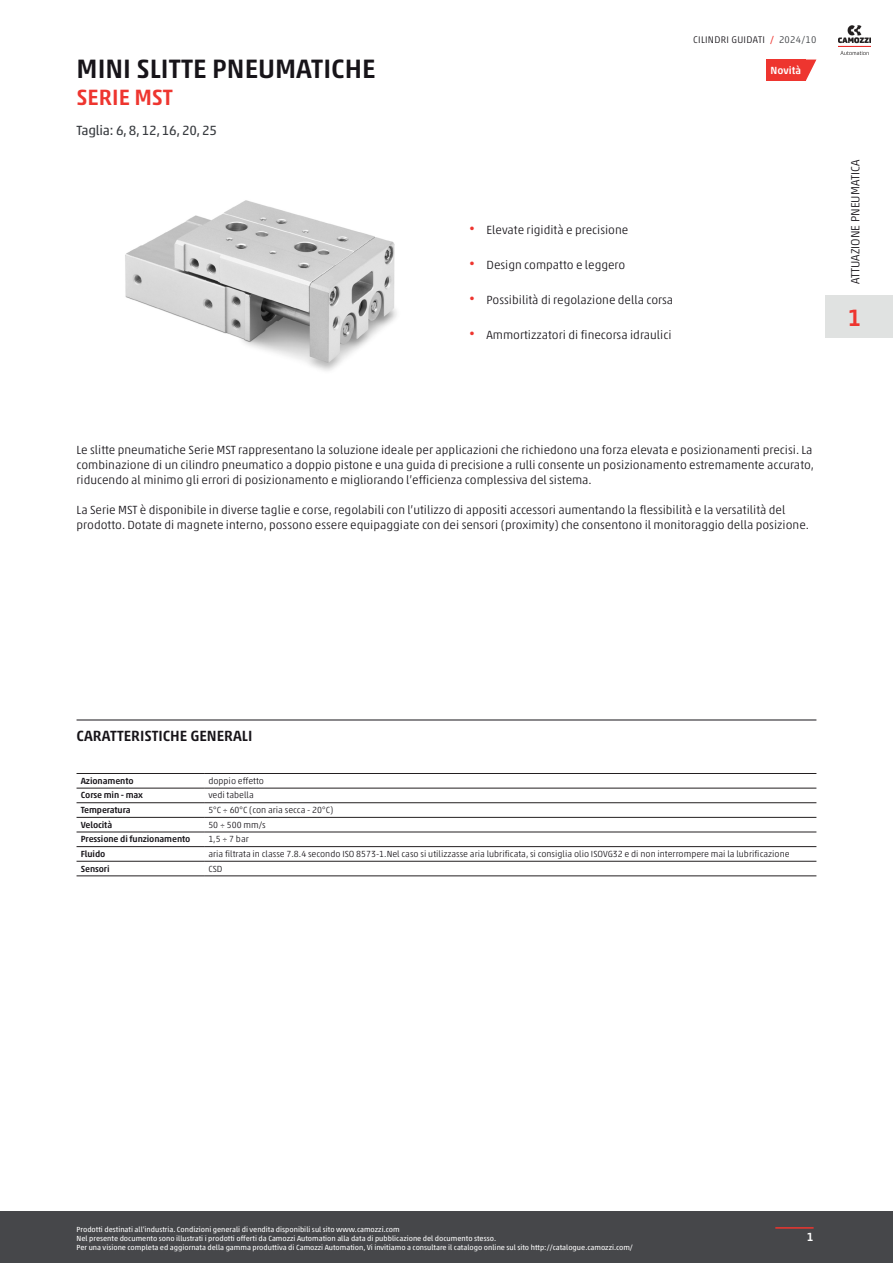
<style>
.page{position:relative;width:893px;height:1263px;background:#fff}
.page>*{position:absolute;margin:0;border:0;box-sizing:border-box;transform-origin:0 0}
.TITOLO_Home{font:500 27px "Akko W1 G";color:#171419}
.Num_catalogo_no_lingua{font:500 24px "Akko W1 G";color:#ee352f}
.SOTTOTITOLO_Home{font:500 22.5px "Akko W1 G";color:#ee352f}
.Titolo_SEZIONE{font:500 15px "Akko W1 G";color:#171419}
.INTRO_Home{font:13.5px "Akko W1 G";letter-spacing:-.02em;color:#383b3f}
.Descrizione_prodotto{font:300 12px/15px "Akko W1 G";color:#171419}
.NOME_CATALOGO{font:300 12px "Akko W1 G";color:#171419}
.t1{font:500 12px "Akko W1 G";color:#fff}
.scritta_NEW_no_lingua{font:500 10.5px "Akko W1 G";color:#fff}
.Edizione_catalogo{font:300 9.75px "Akko W1 G";letter-spacing:.025em;color:#171419}
.Testi_tabella_general_data{font:300 9px "Akko W1 G";color:#171419}
.Titoli_tabella_general_data{font:500 9px "Akko W1 G";letter-spacing:-.01em;color:#171419}
.footNotes{font:7.5px/9px "Akko W1 G";color:#fff}
.s1{font-weight:400;color:#ee352f}
.s2{color:#383b3f}
.s3{font-weight:400;font-size:10.5px;color:#ee352f}
</style>
<div class="page">
<hr style="left:77px;top:720px;width:739px;height:1px;background:#171419">
<svg style="left:77px;top:787px;width:739px;height:89px"></svg>
<hr style="left:204px;top:773px;width:612px;height:1px;background:#231f20">
<hr style="left:204px;top:788px;width:612px;height:1px;background:#231f20">
<hr style="left:204px;top:802px;width:612px;height:1px;background:#231f20">
<hr style="left:204px;top:817px;width:612px;height:1px;background:#231f20">
<hr style="left:204px;top:832px;width:612px;height:1px;background:#231f20">
<hr style="left:204px;top:846px;width:612px;height:1px;background:#231f20">
<hr style="left:204px;top:861px;width:612px;height:1px;background:#231f20">
<hr style="left:204px;top:876px;width:612px;height:1px;background:#231f20">
<hr style="left:77px;top:773px;width:127px;height:1px;background:#231f20">
<hr style="left:77px;top:788px;width:127px;height:1px;background:#231f20">
<hr style="left:77px;top:802px;width:127px;height:1px;background:#231f20">
<hr style="left:77px;top:817px;width:127px;height:1px;background:#231f20">
<hr style="left:77px;top:832px;width:127px;height:1px;background:#231f20">
<hr style="left:77px;top:846px;width:127px;height:1px;background:#231f20">
<hr style="left:77px;top:861px;width:127px;height:1px;background:#231f20">
<hr style="left:77px;top:876px;width:127px;height:1px;background:#231f20">
<img style="left:125px;top:200px;width:272px;height:171px">
<svg style="left:806px;top:60px;width:10px;height:20px"></svg>
<div style="left:766px;top:60px;width:40px;height:21px;background:#ee352f"></div>
<div style="left:0;top:1211px;width:893px;height:52px;background:#46474a"></div>
<hr style="left:775px;top:1227px;width:39px;height:1px;background:#ee352f">
<img style="left:839px;top:25px;width:32px;height:30px">
<div style="left:825px;top:295px;width:59px;height:43px;background:#e0e2e1"></div>
<div style="left:884px;top:295px;width:9px;height:43px;background:#e0e2e1"></div>
<p class="TITOLO_Home" style="left:77px;top:49px;width:300px">MINI SLITTE PNEUMATICHE</p>
<p class="SOTTOTITOLO_Home" style="left:77px;top:81px;width:98px">SERIE MST</p>
<p class="INTRO_Home" style="left:77px;top:121px;width:142px">Taglia: 6, 8, 12, 16, 20, 25</p>
<p class="Edizione_catalogo" style="left:693px;top:32px;width:125px">CILINDRI GUIDATI <span class="s1">/</span> <span class="s2">2024/10</span></p>
<p class="scritta_NEW_no_lingua" style="left:770px;top:62px;width:32px">Novità</p>
<p class="Descrizione_prodotto" style="left:469px;top:222px;width:160px"><span class="s3">•</span> Elevate rigidità e precisione</p>
<p class="Descrizione_prodotto" style="left:469px;top:256px;width:157px"><span class="s3">•</span> Design compatto e leggero</p>
<p class="Descrizione_prodotto" style="left:469px;top:291px;width:205px"><span class="s3">•</span> Possibilità di regolazione della corsa</p>
<p class="Descrizione_prodotto" style="left:469px;top:326px;width:204px"><span class="s3">•</span> Ammortizzatori di finecorsa idraulici</p>
<p class="NOME_CATALOGO" style="left:847px;top:284px;width:126px;rotate:-90deg">ATTUAZIONE PNEUMATICA</p>
<p class="Num_catalogo_no_lingua" style="left:848px;top:300px;width:15px">1</p>
<p class="Descrizione_prodotto" style="left:77px;top:442px;width:739px">Le slitte pneumatiche Serie MST rappresentano la soluzione ideale per applicazioni che richiedono una forza elevata e posizionamenti precisi. La combinazione di un cilindro pneumatico a doppio pistone e una guida di precisione a rulli consente un posizionamento estremamente accurato, riducendo al minimo gli errori di posizionamento e migliorando l’efficienza complessiva del sistema.</p>
<p class="Descrizione_prodotto" style="left:77px;top:502px;width:734px">La Serie MST è disponibile in diverse taglie e corse, regolabili con l’utilizzo di appositi accessori aumentando la flessibilità e la versatilità del prodotto. Dotate di magnete interno, possono essere equipaggiate con dei sensori (proximity) che consentono il monitoraggio della posizione.</p>
<p class="Titolo_SEZIONE" style="left:77px;top:724px;width:177px">CARATTERISTICHE GENERALI</p>
<p class="Titoli_tabella_general_data" style="left:81px;top:774px;width:54px">Azionamento</p>
<p class="Testi_tabella_general_data" style="left:208px;top:774px;width:57px">doppio effetto</p>
<p class="Titoli_tabella_general_data" style="left:81px;top:789px;width:64px">Corse min - max</p>
<p class="Testi_tabella_general_data" style="left:208px;top:789px;width:47px">vedi tabella</p>
<p class="Titoli_tabella_general_data" style="left:81px;top:803px;width:51px">Temperatura</p>
<p class="Testi_tabella_general_data" style="left:208px;top:804px;width:126px">5°C ÷ 60°C (con aria secca - 20°C)</p>
<p class="Titoli_tabella_general_data" style="left:81px;top:818px;width:33px">Velocità</p>
<p class="Testi_tabella_general_data" style="left:208px;top:818px;width:59px">50 ÷ 500 mm/s</p>
<p class="Titoli_tabella_general_data" style="left:81px;top:833px;width:111px">Pressione di funzionamento</p>
<p class="Testi_tabella_general_data" style="left:208px;top:833px;width:42px">1,5 ÷ 7 bar</p>
<p class="Titoli_tabella_general_data" style="left:81px;top:847px;width:26px">Fluido</p>
<p class="Testi_tabella_general_data" style="left:208px;top:847px;width:583px">aria filtrata in classe 7.8.4 secondo ISO 8573-1.Nel caso si utilizzasse aria lubrificata, si consiglia olio ISOVG32 e di non interrompere mai la lubrificazione</p>
<p class="Titoli_tabella_general_data" style="left:81px;top:862px;width:30px">Sensori</p>
<p class="Testi_tabella_general_data" style="left:208px;top:862px;width:16px">CSD</p>
<p class="footNotes" style="left:77px;top:1225px;width:558px">Prodotti destinati all’industria. Condizioni generali di vendita disponibili sul sito www.camozzi.com<br>Nel presente documento sono illustrati i prodotti offerti da Camozzi Automation alla data di pubblicazione del documento stesso.<br>Per una visione completa ed aggiornata della gamma produttiva di Camozzi Automation, Vi invitiamo a consultare il catalogo online sul sito http://catalogue.camozzi.com/</p>
<p class="t1" style="left:807px;top:1228px;width:8px">1</p>
</div>
